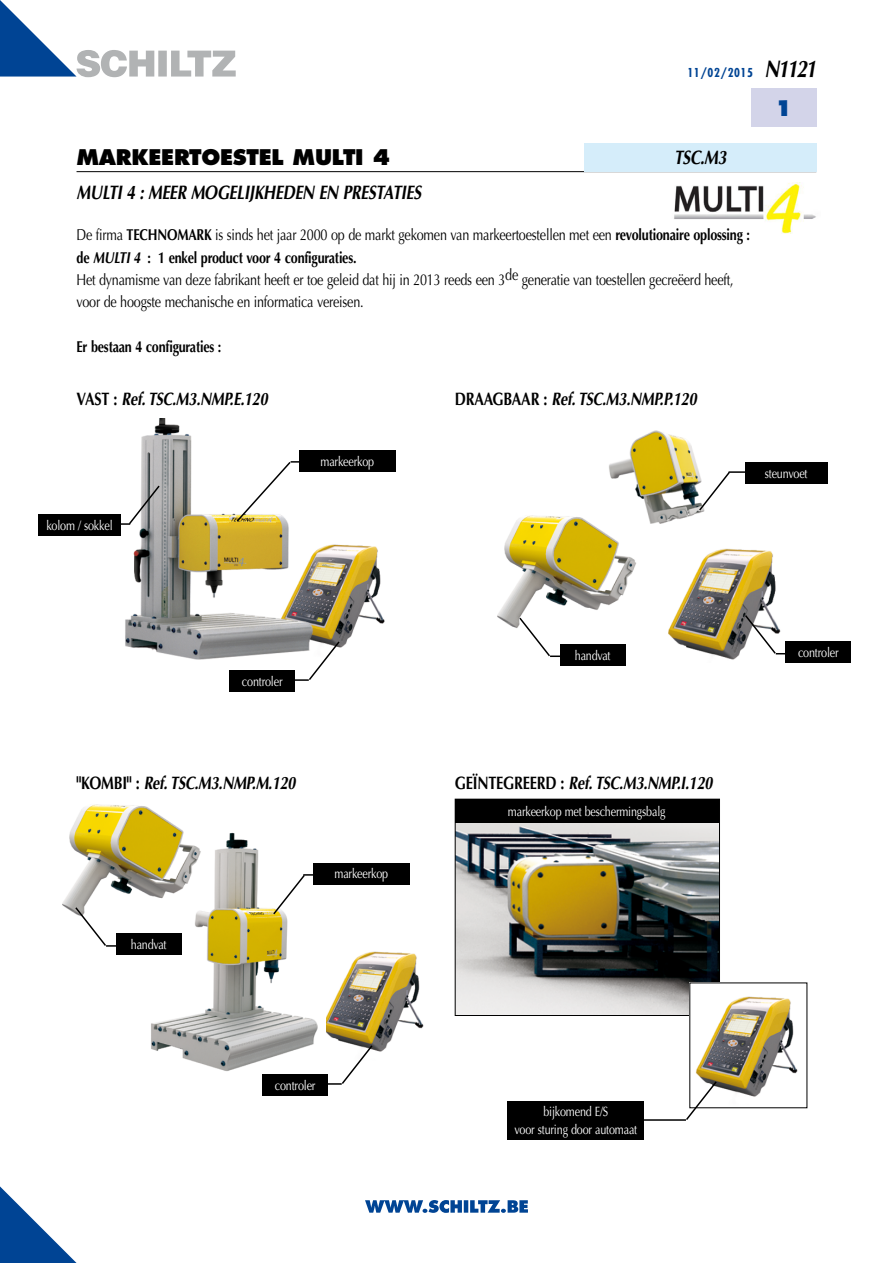
<style>
.page{position:relative;width:893px;height:1263px;background:#fff}
.page>*{position:absolute;margin:0;border:0;box-sizing:border-box;transform-origin:0 0}
.t1{font:800 21px "Futura";letter-spacing:-.015em;color:#000}
.t2{font:800 21px "Futura";color:#004494}
.t3{font:italic 700 19.5px "Optima";letter-spacing:-.015em;color:#000;scale:.8 1}
.t4{font:italic 700 18px "Optima";letter-spacing:-.015em;color:#000;scale:.8 1}
.t5{font:15.75px/22.2px "Optima";letter-spacing:-.015em;color:#000;scale:.8 1}
.t6{font:700 15.75px "Optima";letter-spacing:-.015em;color:#000;scale:.8 1}
.t7{font:13.5px/18px "Optima";letter-spacing:-.015em;color:#fff;text-align:center;scale:.8 1}
.t8{font:700 condensed 12px "Futura";letter-spacing:.05em;color:#004494}
.s1{font-family:"Optima";font-style:italic;font-stretch:normal;font-size:24px;color:#000}
.s2{font-weight:700}
.s3{font-weight:700;font-style:italic}
.s4{font-style:normal}
</style>
<div class="page">
<svg style="left:0;top:1186px;width:77px;height:77px"></svg>
<div style="left:751px;top:89px;width:65px;height:38px;background:#d3d4e9"></div>
<hr style="left:77px;top:171px;width:739px;height:1px;background:#000">
<svg style="left:0;top:0;width:236px;height:77px"></svg>
<svg style="left:365px;top:1200px;width:163px;height:13px"></svg>
<img style="left:674px;top:183px;width:142px;height:51px">
<div style="left:801px;top:222px;width:25px;height:16px;background:#fff"></div>
<img style="left:326px;top:951px;width:98px;height:101px">
<img style="left:62px;top:804px;width:264px;height:272px">
<img style="left:609px;top:430px;width:179px;height:232px">
<img style="left:457px;top:822px;width:261px;height:192px">
<div style="left:455px;top:799px;width:265px;height:217px;border:1px solid #000"></div>
<img style="left:692px;top:985px;width:106px;height:112px">
<img style="left:497px;top:510px;width:140px;height:121px">
<img style="left:110px;top:419px;width:275px;height:256px">
<div style="left:584px;top:143px;width:232px;height:28px;background:#d5edfa"></div>
<svg style="left:235px;top:460px;width:57px;height:63px"></svg>
<hr style="left:291px;top:461px;width:42px;height:2px;background:#000">
<div style="left:299px;top:450px;width:97px;height:22px;background:#000"></div>
<svg style="left:272px;top:873px;width:34px;height:43px"></svg>
<hr style="left:303px;top:874px;width:42px;height:2px;background:#000">
<div style="left:313px;top:863px;width:96px;height:21px;background:#000"></div>
<svg style="left:340px;top:1044px;width:34px;height:40px"></svg>
<hr style="left:300px;top:1083px;width:42px;height:2px;background:#000">
<div style="left:263px;top:1074px;width:65px;height:21px;background:#000"></div>
<svg style="left:698px;top:470px;width:33px;height:42px"></svg>
<hr style="left:729px;top:471px;width:41px;height:2px;background:#000">
<div style="left:745px;top:462px;width:82px;height:21px;background:#000"></div>
<svg style="left:743px;top:613px;width:34px;height:42px"></svg>
<hr style="left:776px;top:653px;width:42px;height:1px;background:#000">
<div style="left:786px;top:641px;width:65px;height:22px;background:#000"></div>
<svg style="left:127px;top:484px;width:34px;height:42px"></svg>
<hr style="left:88px;top:523px;width:42px;height:2px;background:#000">
<div style="left:38px;top:514px;width:83px;height:21px;background:#000"></div>
<svg style="left:74px;top:906px;width:34px;height:41px"></svg>
<hr style="left:106px;top:945px;width:42px;height:2px;background:#000">
<div style="left:116px;top:934px;width:65px;height:21px;background:#000"></div>
<svg style="left:518px;top:616px;width:34px;height:41px"></svg>
<hr style="left:550px;top:655px;width:42px;height:2px;background:#000">
<div style="left:560px;top:644px;width:65px;height:21px;background:#000"></div>
<div style="left:455px;top:799px;width:264px;height:23px;background:#000"></div>
<svg style="left:307px;top:640px;width:34px;height:40px"></svg>
<hr style="left:267px;top:679px;width:42px;height:2px;background:#000">
<div style="left:230px;top:670px;width:65px;height:21px;background:#000"></div>
<div style="left:508px;top:1101px;width:136px;height:38px;background:#000"></div>
<svg style="left:686px;top:1080px;width:32px;height:40px"></svg>
<hr style="left:644px;top:1119px;width:42px;height:2px;background:#000">
<p class="t8" style="left:687px;top:65px;width:130px">11/02/2015 <span class="s1">N1121</span></p>
<h1 class="t1" style="left:77px;top:144px;width:315px">MARKEERTOESTEL MULTI 4</h1>
<p class="t3" style="left:674px;top:146px;width:67px">TSC.M3</p>
<p class="t3" style="left:77px;top:181px;width:432px">MULTI 4 : MEER MOGELIJKHEDEN EN PRESTATIES</p>
<p class="t5" style="left:77px;top:224px;width:843px">De firma <span class="s2">TECHNOMARK</span> is sinds het jaar 2000 op de markt gekomen van markeertoestellen met een <span class="s2">revolutionaire oplossing : de</span> <span class="s3">MULTI 4</span> <span class="s2">: 1 enkel product voor 4 configuraties.<br></span>Het dynamisme van deze fabrikant heeft er toe geleid dat hij in 2013 reeds een 3de generatie van toestellen gecreëerd heeft, voor de hoogste mechanische en informatica vereisen.</p>
<p class="t6" style="left:77px;top:337px;width:183px">Er bestaan 4 configuraties :</p>
<p class="t4" style="left:77px;top:389px;width:241px"><span class="s4">VAST :</span> Ref. TSC.M3.NMP.E.120</p>
<p class="t4" style="left:455px;top:389px;width:304px"><span class="s4">DRAAGBAAR :</span> Ref. TSC.M3.NMP.P.120</p>
<h1 class="t2" style="left:775px;top:95px;width:19px">1</h1>
<p class="t7" style="left:46px;top:516px;width:84px">kolom / sokkel</p>
<p class="t7" style="left:321px;top:453px;width:69px">markeerkop</p>
<p class="t7" style="left:765px;top:464px;width:55px">steunvoet</p>
<p class="t7" style="left:242px;top:672px;width:52px">controler</p>
<p class="t7" style="left:575px;top:646px;width:46px">handvat</p>
<p class="t4" style="left:77px;top:772px;width:275px"><span class="s4">"KOMBI" :</span> Ref. TSC.M3.NMP.M.120</p>
<p class="t4" style="left:455px;top:772px;width:323px"><span class="s4">GEÏNTEGREERD :</span> Ref. TSC.M3.NMP.I.120</p>
<p class="t7" style="left:131px;top:936px;width:46px">handvat</p>
<p class="t7" style="left:334px;top:865px;width:69px">markeerkop</p>
<p class="t7" style="left:508px;top:802px;width:198px">markeerkop met beschermingsbalg</p>
<p class="t7" style="left:798px;top:644px;width:52px">controler</p>
<p class="t7" style="left:275px;top:1076px;width:52px">controler</p>
<p class="t7" style="left:514px;top:1103px;width:155px">bijkomend E/S<br>voor sturing door automaat</p>
</div>
